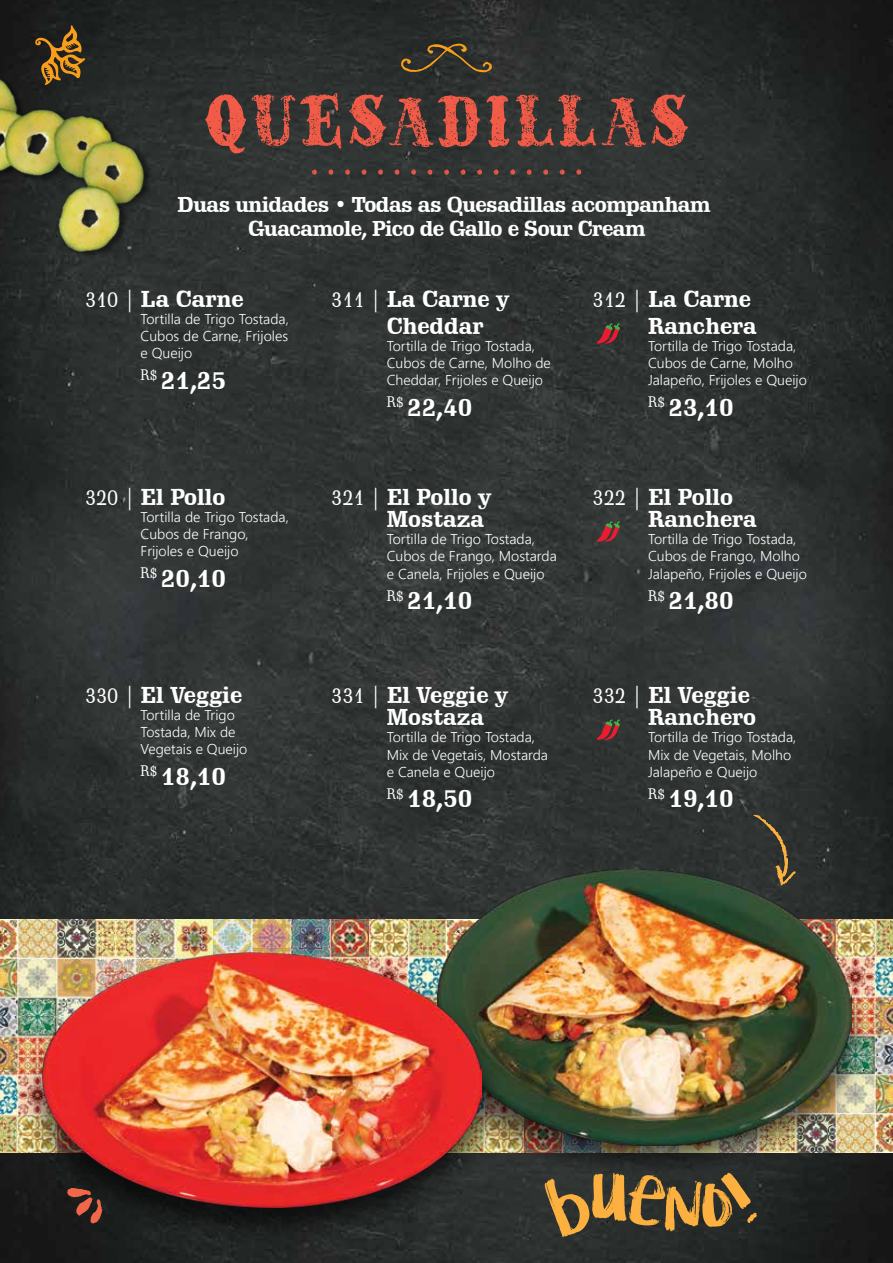
<style>
.page{position:relative;width:893px;height:1263px;background:#fff}
.page>*{position:absolute;margin:0;border:0;box-sizing:border-box;transform-origin:0 0}
.t1{font:67.5px "Western Grit";letter-spacing:-.02em;color:#f15b47}
.t2{font:700 25.5px "Schadow BT";color:#fff}
.t3{font:700 22.5px/22.5px "Schadow BT";color:#fff}
.t4{font:700 21px/24px "Schadow BT";letter-spacing:-.025em;color:#fff;text-align:center}
.t5{font:300 14.25px/17.1px "Segoe UI";color:#fff}
.s1{font-weight:400}
</style>
<div class="page">
<img style="left:0;top:0;width:893px;height:1263px">
<img style="left:296px;top:0;width:597px;height:1px">
<img style="left:0;top:0;width:176px;height:290px">
<img style="left:383px;top:866px;width:510px;height:347px">
<img style="left:437px;top:869px;width:414px;height:277px">
<img style="left:0;top:916px;width:536px;height:347px">
<img style="left:42px;top:952px;width:440px;height:255px">
<svg style="left:311px;top:169px;width:6px;height:6px"></svg>
<svg style="left:328px;top:169px;width:6px;height:6px"></svg>
<svg style="left:344px;top:169px;width:6px;height:6px"></svg>
<svg style="left:361px;top:169px;width:6px;height:6px"></svg>
<svg style="left:377px;top:169px;width:6px;height:6px"></svg>
<svg style="left:394px;top:169px;width:6px;height:6px"></svg>
<svg style="left:411px;top:169px;width:5px;height:6px"></svg>
<svg style="left:427px;top:169px;width:6px;height:6px"></svg>
<svg style="left:444px;top:169px;width:5px;height:6px"></svg>
<svg style="left:460px;top:169px;width:6px;height:6px"></svg>
<svg style="left:477px;top:169px;width:5px;height:6px"></svg>
<svg style="left:493px;top:169px;width:6px;height:6px"></svg>
<svg style="left:510px;top:169px;width:5px;height:6px"></svg>
<svg style="left:526px;top:169px;width:6px;height:6px"></svg>
<svg style="left:543px;top:169px;width:5px;height:6px"></svg>
<svg style="left:559px;top:169px;width:6px;height:6px"></svg>
<svg style="left:576px;top:169px;width:5px;height:6px"></svg>
<svg style="left:401px;top:44px;width:91px;height:28px;background:#493e2a"></svg>
<svg style="left:596px;top:323px;width:24px;height:21px"></svg>
<svg style="left:596px;top:521px;width:24px;height:21px"></svg>
<svg style="left:596px;top:719px;width:24px;height:21px"></svg>
<svg style="left:545px;top:1173px;width:212px;height:64px;background:#755d34"></svg>
<svg style="left:67px;top:1188px;width:35px;height:35px"></svg>
<svg style="left:751px;top:814px;width:46px;height:72px;background:#433f32"></svg>
<h1 class="t1" style="left:202px;top:91px;width:491px">QUESADILLAS</h1>
<h3 class="t4" style="left:178px;top:192px;width:534px">Duas unidades • Todas as Quesadillas acompanham<br>Guacamole, Pico de Gallo e Sour Cream</h3>
<h3 class="t3" style="left:85px;top:287px;width:160px"><span class="s1">310 |</span> La Carne</h3>
<p class="t5" style="left:141px;top:309px;width:150px;text-align:justify">Tortilla de Trigo Tostada, Cubos de Carne, Frijoles e Queijo</p>
<h2 class="t2" style="left:141px;top:364px;width:87px"><sup>R$</sup> 21,25</h2>
<h3 class="t3" style="left:85px;top:485px;width:142px"><span class="s1">320 |</span> El Pollo</h3>
<p class="t5" style="left:141px;top:507px;width:150px">Tortilla de Trigo Tostada,<br>Cubos de Frango,<br>Frijoles e Queijo</p>
<h2 class="t2" style="left:141px;top:562px;width:87px"><sup>R$</sup> 20,10</h2>
<h3 class="t3" style="left:85px;top:683px;width:159px"><span class="s1">330 |</span> El Veggie</h3>
<p class="t5" style="left:141px;top:705px;width:108px">Tortilla de Trigo<br>Tostada, Mix de<br>Vegetais e Queijo</p>
<h2 class="t2" style="left:141px;top:760px;width:87px"><sup>R$</sup> 18,10</h2>
<h3 class="t3" style="left:387px;top:285px;width:124px;line-height:27px;text-indent:-56px"><span class="s1">311 |</span> La Carne y<br>Cheddar</h3>
<p class="t5" style="left:387px;top:336px;width:166px">Tortilla de Trigo Tostada,<br>Cubos de Carne, Molho de<br>Cheddar, Frijoles e Queijo</p>
<h2 class="t2" style="left:387px;top:391px;width:87px"><sup>R$</sup> 22,40</h2>
<h3 class="t3" style="left:387px;top:485px;width:106px;text-indent:-56px"><span class="s1">321 |</span> El Pollo y<br>Mostaza</h3>
<p class="t5" style="left:387px;top:529px;width:172px">Tortilla de Trigo Tostada,<br>Cubos de Frango, Mostarda e Canela, Frijoles e Queijo</p>
<h2 class="t2" style="left:387px;top:585px;width:87px"><sup>R$</sup> 21,10</h2>
<h3 class="t3" style="left:387px;top:683px;width:123px;text-indent:-56px"><span class="s1">331 |</span> El Veggie y<br>Mostaza</h3>
<p class="t5" style="left:387px;top:727px;width:163px">Tortilla de Trigo Tostada,<br>Mix de Vegetais, Mostarda e Canela e Queijo</p>
<h2 class="t2" style="left:387px;top:783px;width:87px"><sup>R$</sup> 18,50</h2>
<h3 class="t3" style="left:593px;top:285px;width:166px;line-height:27px;text-align:right"><span class="s1">312 |</span> La Carne<br>Ranchera</h3>
<p class="t5" style="left:648px;top:336px;width:160px">Tortilla de Trigo Tostada,<br>Cubos de Carne, Molho<br>Jalapeño, Frijoles e Queijo</p>
<h2 class="t2" style="left:648px;top:391px;width:87px"><sup>R$</sup> 23,10</h2>
<h3 class="t3" style="left:648px;top:485px;width:110px;text-indent:-56px"><span class="s1">322 |</span> El Pollo<br>Ranchera</h3>
<p class="t5" style="left:648px;top:529px;width:160px">Tortilla de Trigo Tostada,<br>Cubos de Frango, Molho<br>Jalapeño, Frijoles e Queijo</p>
<h2 class="t2" style="left:648px;top:585px;width:87px"><sup>R$</sup> 21,80</h2>
<h3 class="t3" style="left:593px;top:683px;width:165px;text-align:right"><span class="s1">332 |</span> El Veggie<br>Ranchero</h3>
<p class="t5" style="left:648px;top:727px;width:150px">Tortilla de Trigo Tostada,<br>Mix de Vegetais, Molho<br>Jalapeño e Queijo</p>
<h2 class="t2" style="left:648px;top:783px;width:87px"><sup>R$</sup> 19,10</h2>
</div>
